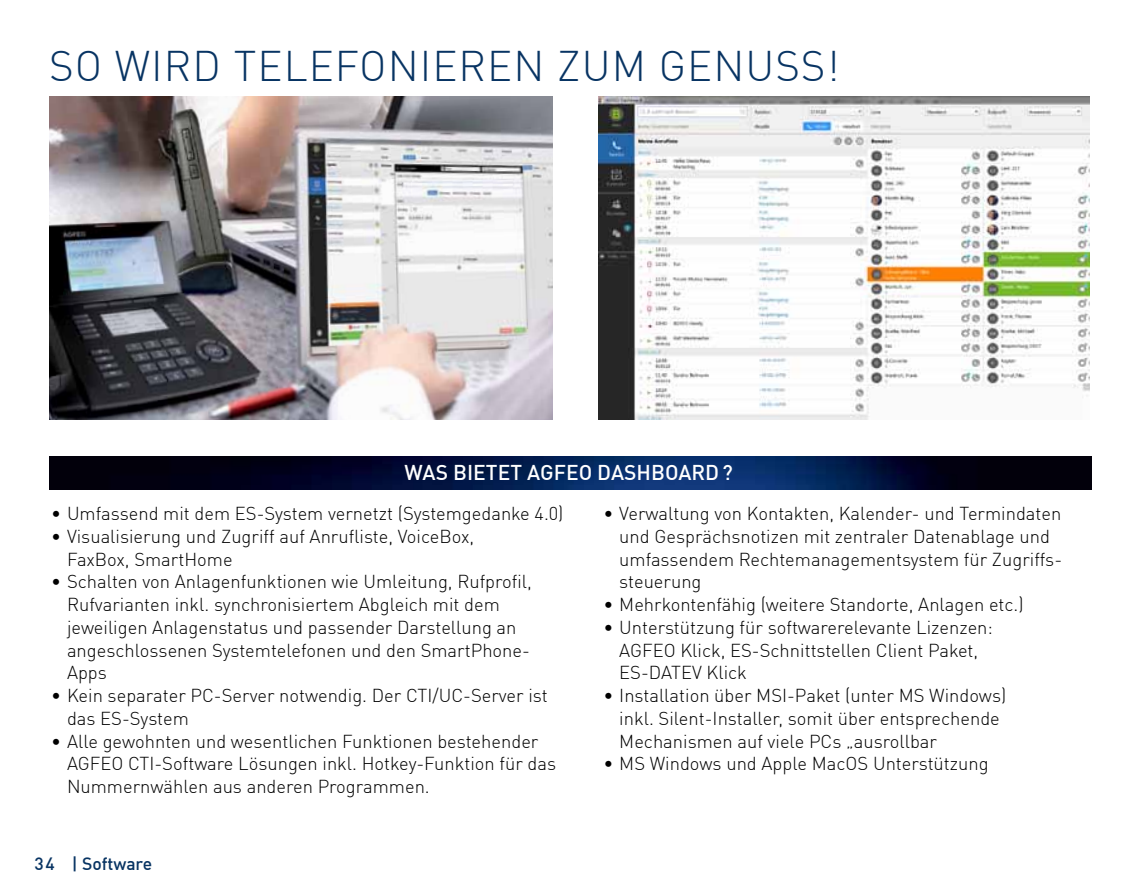
<style>
.page{position:relative;width:1141px;height:893px;background:#fff}
.page>*{position:absolute;margin:0;border:0;box-sizing:border-box;transform-origin:0 0}
.t1{font:300 42px "DIN Offc";letter-spacing:.025em;color:#083463}
.t2{font:500 21px "DIN Offc";color:#fff}
.t3{font:300 18.38px/22.8px "DIN Offc";color:#000}
.t4{font:500 17.5px "DIN Offc";color:#083463}
</style>
<div class="page">
<img style="left:598px;top:97px;width:491px;height:322px">
<img style="left:50px;top:456px;width:1041px;height:33px">
<img style="left:50px;top:97px;width:503px;height:322px">
<h1 class="t1" style="left:49px;top:40px;width:235px">So wird Telefon</h1>
<h1 class="t1" style="left:420px;top:40px;width:267px">ieren zum Genuss</h1>
<h1 class="t1" style="left:827px;top:40px;width:14px">!</h1>
<p class="t2" style="left:405px;top:459px;width:16px">Was</p>
<p class="t2" style="left:453px;top:459px;width:33px">bietet</p>
<p class="t2" style="left:527px;top:459px;width:207px">AGFEo DASHBOARD ?</p>
<p class="t3" style="left:619px;top:502px;width:444px;text-indent:-16px">• Verwaltung von Kontakten, Kalender- und Termindaten und Gesprächsnotizen mit zentraler Datenablage und umfassendem Rechtemanagementsystem für Zugriffs&shy;steuerung</p>
<p class="t3" style="left:604px;top:593px;width:422px">• Mehrkontenfähig (weitere Standorte, Anlagen etc.)</p>
<p class="t3" style="left:619px;top:616px;width:375px;text-indent:-16px">• Unterstützung für softwarerelevante Lizenzen:<br>AG FEO Klick, ES-Schnittstellen C lient Paket,<br>ES-DATEV Klick</p>
<p class="t3" style="left:619px;top:684px;width:388px;text-indent:-16px">• Installation über MSI-Paket (unter MS Windows) inkl. Silent-I nstaller, somit über entsprechende<br>Mechanismen auf viele PCs „ausrollbar</p>
<p class="t3" style="left:604px;top:752px;width:387px">• MS Windows und Apple MacOS Unterstützung</p>
<p class="t3" style="left:51px;top:502px;width:514px">• Umfassend mit dem ES-System vernetzt (Systemgedanke 4.0)</p>
<p class="t3" style="left:67px;top:525px;width:409px;text-indent:-16px">• Visualisierung und Zugriff auf Anrufliste, VoiceBox,<br>FaxBox, SmartHome</p>
<p class="t3" style="left:51px;top:570px;width:482px">• Schalten von Anlagenfunktionen wie Umleitung, Rufprofil,<br>Rufvarianten inkl. synchronisiertem Abgleich mit dem</p>
<p class="t3" style="left:67px;top:616px;width:464px">jeweiligen Anlagenstatus und passender Darstellung an angeschlossenen Systemtelefonen und den SmartPhone-<br>Apps</p>
<p class="t3" style="left:67px;top:684px;width:482px;text-indent:-16px">• Kein separater PC-Server notwendig. Der CTI/UC-Server ist das ES-System</p>
<p class="t3" style="left:67px;top:729px;width:491px;text-indent:-16px">• Alle gewohnten und wesentlichen Funktionen bestehender<br>AG FEO CTI -Software Lösungen inkl. H otkey-Funktion für das<br>Nummernwählen aus anderen Programmen.</p>
<p class="t4" style="left:34px;top:853px;width:22px">34</p>
<p class="t4" style="left:72px;top:853px;width:82px">| Software</p>
</div>
